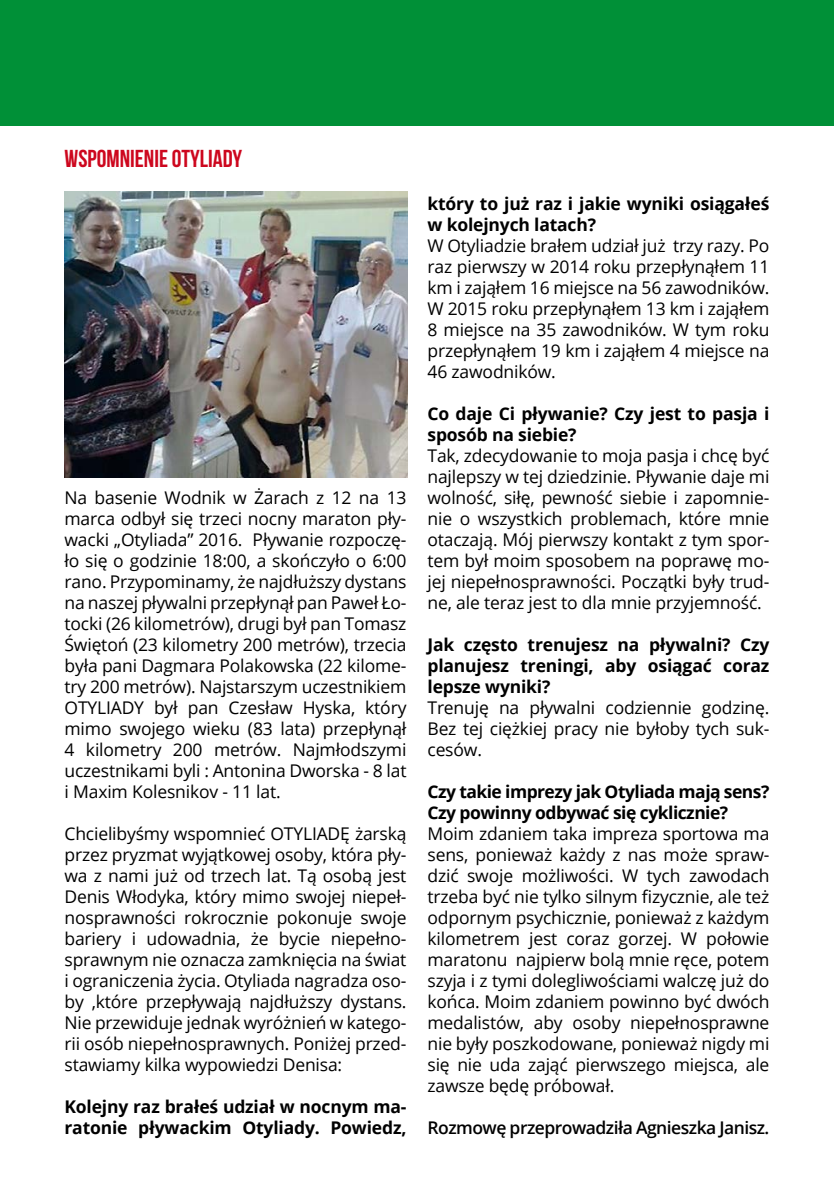
<style>
.page{position:relative;width:834px;height:1196px;background:#fff}
.page>*{position:absolute;margin:0;border:0;box-sizing:border-box;transform-origin:0 0}
.t1{font:24.5px "Bebas Neue";color:#cd071e}
.t2{font:17.5px/21px "Open Sans";letter-spacing:-.01em;color:#000;text-align:justify}
.t3{font:700 17.5px/21px "Open Sans";letter-spacing:-.01em;color:#000}
.t4{font:700 17.5px/21px "Open Sans";letter-spacing:-.03em;color:#000}
.t5{font:600 17.5px "Open Sans";letter-spacing:-.03em;color:#000}
</style>
<div class="page">
<img style="left:64px;top:192px;width:343px;height:285px">
<div style="left:0;top:0;width:833px;height:126px;background:#009037"></div>
<h1 class="t1" style="left:64px;top:145px;width:179px">WSPOMNIENIE OTYLIADY</h1>
<p class="t2" style="left:64px;top:487px;width:343px">Na basenie Wodnik w Żarach z 12 na 13 marca odbył się trzeci nocny maraton pły&shy;wacki „Otyliada” 2016. Pływanie rozpoczę&shy;ło się o godzinie 18:00, a skończyło o 6:00 rano. Przypominamy, że najdłuższy dystans na naszej pływalni przepłynął pan Paweł Ło&shy;tocki (26 kilometrów), drugi był pan Tomasz Świętoń (23 kilometry 200 metrów), trzecia była pani Dagmara Polakowska (22 kilome&shy;try 200 metrów). Najstarszym uczestnikiem OTYLIADY był pan Czesław Hyska, który mimo swojego wieku (83 lata) przepłynął 4 kilometry 200 metrów. Najmłodszymi uczestnikami byli : Antonina Dworska - 8 lat i Maxim Kolesnikov - 11 lat.</p>
<p class="t2" style="left:64px;top:823px;width:343px">Chcielibyśmy wspomnieć OTYLIADĘ żarską przez pryzmat wyjątkowej osoby, która pły&shy;wa z nami już od trzech lat. Tą osobą jest Denis Włodyka, który mimo swojej niepeł&shy;nosprawności rokrocznie pokonuje swoje bariery i udowadnia, że bycie niepełno&shy;sprawnym nie oznacza zamknięcia na świat i ograniczenia życia. Otyliada nagradza oso&shy;by ,które przepływają najdłuższy dystans.<br>Nie przewiduje jednak wyróżnień w katego&shy;rii osób niepełnosprawnych. Poniżej przed&shy;stawiamy kilka wypowiedzi Denisa:</p>
<p class="t3" style="left:64px;top:1096px;width:343px">Kolejny raz brałeś udział w nocnym ma&shy;ratonie pływackim Otyliady. Powiedz,</p>
<p class="t3" style="left:427px;top:193px;width:343px">który to już raz i jakie wyniki osiągałeś w kolejnych latach?</p>
<p class="t2" style="left:427px;top:235px;width:343px">W Otyliadzie brałem udział już trzy razy. Po raz pierwszy w 2014 roku przepłynąłem 11 km i zająłem 16 miejsce na 56 zawodników.<br>W 2015 roku przepłynąłem 13 km i zająłem 8 miejsce na 35 zawodników. W tym roku przepłynąłem 19 km i zająłem 4 miejsce na 46 zawodników.</p>
<p class="t3" style="left:427px;top:403px;width:343px">Co daje Ci pływanie? Czy jest to pasja i sposób na siebie?</p>
<p class="t2" style="left:427px;top:445px;width:343px">Tak, zdecydowanie to moja pasja i chcę być najlepszy w tej dziedzinie. Pływanie daje mi wolność, siłę, pewność siebie i zapomnie&shy;nie o wszystkich problemach, które mnie otaczają. Mój pierwszy kontakt z tym spor&shy;tem był moim sposobem na poprawę mo&shy;jej niepełnosprawności. Początki były trud&shy;ne, ale teraz jest to dla mnie przyjemność.</p>
<p class="t3" style="left:427px;top:634px;width:343px;text-align:justify">Jak często trenujesz na pływalni? Czy planujesz treningi, aby osiągać coraz lepsze wyniki?</p>
<p class="t2" style="left:427px;top:697px;width:343px">Trenuję na pływalni codziennie godzinę.<br>Bez tej ciężkiej pracy nie byłoby tych suk&shy;cesów.</p>
<p class="t4" style="left:427px;top:781px;width:343px">Czy takie imprezy jak Otyliada mają sens?<br>Czy powinny odbywać się cyklicznie?</p>
<p class="t2" style="left:427px;top:823px;width:343px">Moim zdaniem taka impreza sportowa ma sens, ponieważ każdy z nas może spraw&shy;dzić swoje możliwości. W tych zawodach trzeba być nie tylko silnym fizycznie, ale też odpornym psychicznie, ponieważ z każdym kilometrem jest coraz gorzej. W połowie maratonu najpierw bolą mnie ręce, potem szyja i z tymi dolegliwościami walczę już do końca. Moim zdaniem powinno być dwóch medalistów, aby osoby niepełnosprawne nie były poszkodowane, ponieważ nigdy mi się nie uda zająć pierwszego miejsca, ale zawsze będę próbował.</p>
<p class="t5" style="left:427px;top:1116px;width:343px">Rozmowę przeprowadziła Agnieszka Janisz.</p>
</div>
